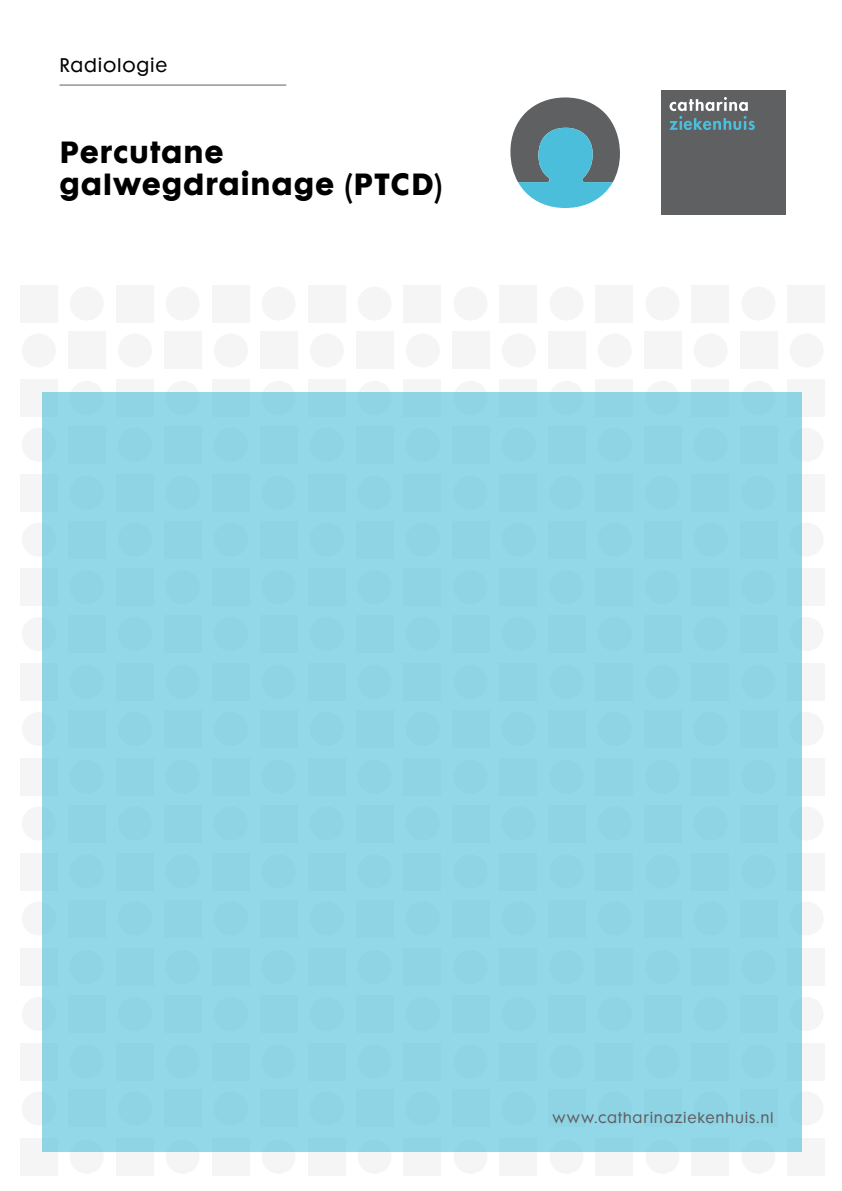
<style>
.page{position:relative;width:842px;height:1191px;background:#fff}
.page>*{position:absolute;margin:0;border:0;box-sizing:border-box;transform-origin:0 0}
.t1{font:700 28px/32px "Cg Futura Maxi";letter-spacing:.035em;color:#000}
.t2{font:18px "Cg Futura Maxi";letter-spacing:.045em;color:#000}
.t3{font:14px "Cg Futura Maxi";letter-spacing:.055em;color:#5f6062}
</style>
<div class="page">
<div style="left:70px;top:287px;width:34px;height:33px;background:#f5f5f6;border-radius:50%"></div>
<div style="left:116px;top:285px;width:37px;height:37px;background:#f5f5f6"></div>
<div style="left:166px;top:287px;width:34px;height:33px;background:#f5f5f6;border-radius:50%"></div>
<div style="left:212px;top:285px;width:37px;height:37px;background:#f5f5f6"></div>
<div style="left:262px;top:287px;width:34px;height:33px;background:#f5f5f6;border-radius:50%"></div>
<div style="left:308px;top:285px;width:37px;height:37px;background:#f5f5f6"></div>
<div style="left:358px;top:287px;width:33px;height:33px;background:#f5f5f6;border-radius:50%"></div>
<div style="left:404px;top:285px;width:37px;height:37px;background:#f5f5f6"></div>
<div style="left:454px;top:287px;width:33px;height:33px;background:#f5f5f6;border-radius:50%"></div>
<div style="left:500px;top:285px;width:37px;height:37px;background:#f5f5f6"></div>
<div style="left:549px;top:287px;width:34px;height:33px;background:#f5f5f6;border-radius:50%"></div>
<div style="left:596px;top:285px;width:37px;height:37px;background:#f5f5f6"></div>
<div style="left:645px;top:287px;width:34px;height:33px;background:#f5f5f6;border-radius:50%"></div>
<div style="left:692px;top:285px;width:37px;height:37px;background:#f5f5f6"></div>
<div style="left:741px;top:287px;width:34px;height:33px;background:#f5f5f6;border-radius:50%"></div>
<div style="left:788px;top:285px;width:37px;height:37px;background:#f5f5f6"></div>
<div style="left:20px;top:285px;width:37px;height:37px;background:#f5f5f6"></div>
<div style="left:118px;top:333px;width:34px;height:34px;background:#f5f5f6;border-radius:50%"></div>
<div style="left:164px;top:332px;width:38px;height:37px;background:#f5f5f6"></div>
<div style="left:214px;top:333px;width:34px;height:34px;background:#f5f5f6;border-radius:50%"></div>
<div style="left:260px;top:332px;width:37px;height:37px;background:#f5f5f6"></div>
<div style="left:310px;top:333px;width:34px;height:34px;background:#f5f5f6;border-radius:50%"></div>
<div style="left:356px;top:332px;width:37px;height:37px;background:#f5f5f6"></div>
<div style="left:406px;top:333px;width:34px;height:34px;background:#f5f5f6;border-radius:50%"></div>
<div style="left:452px;top:332px;width:37px;height:37px;background:#f5f5f6"></div>
<div style="left:502px;top:333px;width:34px;height:34px;background:#f5f5f6;border-radius:50%"></div>
<div style="left:548px;top:332px;width:37px;height:37px;background:#f5f5f6"></div>
<div style="left:598px;top:333px;width:34px;height:34px;background:#f5f5f6;border-radius:50%"></div>
<div style="left:644px;top:332px;width:37px;height:37px;background:#f5f5f6"></div>
<div style="left:694px;top:333px;width:34px;height:34px;background:#f5f5f6;border-radius:50%"></div>
<div style="left:740px;top:332px;width:37px;height:37px;background:#f5f5f6"></div>
<div style="left:790px;top:333px;width:34px;height:34px;background:#f5f5f6;border-radius:50%"></div>
<div style="left:22px;top:333px;width:34px;height:34px;background:#f5f5f6;border-radius:50%"></div>
<div style="left:68px;top:332px;width:37px;height:37px;background:#f5f5f6"></div>
<div style="left:70px;top:381px;width:34px;height:34px;background:#f5f5f6;border-radius:50%"></div>
<div style="left:116px;top:379px;width:37px;height:37px;background:#f5f5f6"></div>
<div style="left:166px;top:381px;width:34px;height:34px;background:#f5f5f6;border-radius:50%"></div>
<div style="left:212px;top:379px;width:37px;height:37px;background:#f5f5f6"></div>
<div style="left:262px;top:381px;width:34px;height:34px;background:#f5f5f6;border-radius:50%"></div>
<div style="left:308px;top:379px;width:37px;height:37px;background:#f5f5f6"></div>
<div style="left:358px;top:381px;width:33px;height:34px;background:#f5f5f6;border-radius:50%"></div>
<div style="left:404px;top:379px;width:37px;height:37px;background:#f5f5f6"></div>
<div style="left:454px;top:381px;width:33px;height:34px;background:#f5f5f6;border-radius:50%"></div>
<div style="left:500px;top:379px;width:37px;height:37px;background:#f5f5f6"></div>
<div style="left:549px;top:381px;width:34px;height:34px;background:#f5f5f6;border-radius:50%"></div>
<div style="left:596px;top:379px;width:37px;height:37px;background:#f5f5f6"></div>
<div style="left:645px;top:381px;width:34px;height:34px;background:#f5f5f6;border-radius:50%"></div>
<div style="left:692px;top:379px;width:37px;height:37px;background:#f5f5f6"></div>
<div style="left:741px;top:381px;width:34px;height:34px;background:#f5f5f6;border-radius:50%"></div>
<div style="left:788px;top:379px;width:37px;height:37px;background:#f5f5f6"></div>
<div style="left:20px;top:379px;width:37px;height:37px;background:#f5f5f6"></div>
<div style="left:790px;top:428px;width:34px;height:34px;background:#f5f5f6;border-radius:50%"></div>
<div style="left:22px;top:428px;width:34px;height:34px;background:#f5f5f6;border-radius:50%"></div>
<div style="left:788px;top:474px;width:37px;height:37px;background:#f5f5f6"></div>
<div style="left:20px;top:474px;width:37px;height:37px;background:#f5f5f6"></div>
<div style="left:790px;top:523px;width:34px;height:33px;background:#f5f5f6;border-radius:50%"></div>
<div style="left:22px;top:523px;width:34px;height:33px;background:#f5f5f6;border-radius:50%"></div>
<div style="left:788px;top:568px;width:37px;height:38px;background:#f5f5f6"></div>
<div style="left:20px;top:568px;width:37px;height:38px;background:#f5f5f6"></div>
<div style="left:790px;top:617px;width:34px;height:34px;background:#f5f5f6;border-radius:50%"></div>
<div style="left:22px;top:617px;width:34px;height:34px;background:#f5f5f6;border-radius:50%"></div>
<div style="left:788px;top:663px;width:37px;height:37px;background:#f5f5f6"></div>
<div style="left:20px;top:663px;width:37px;height:37px;background:#f5f5f6"></div>
<div style="left:790px;top:712px;width:34px;height:34px;background:#f5f5f6;border-radius:50%"></div>
<div style="left:22px;top:712px;width:34px;height:34px;background:#f5f5f6;border-radius:50%"></div>
<div style="left:788px;top:758px;width:37px;height:37px;background:#f5f5f6"></div>
<div style="left:20px;top:758px;width:37px;height:37px;background:#f5f5f6"></div>
<div style="left:790px;top:806px;width:34px;height:34px;background:#f5f5f6;border-radius:50%"></div>
<div style="left:22px;top:806px;width:34px;height:34px;background:#f5f5f6;border-radius:50%"></div>
<div style="left:788px;top:853px;width:37px;height:37px;background:#f5f5f6"></div>
<div style="left:20px;top:853px;width:37px;height:37px;background:#f5f5f6"></div>
<div style="left:790px;top:901px;width:34px;height:34px;background:#f5f5f6;border-radius:50%"></div>
<div style="left:22px;top:901px;width:34px;height:34px;background:#f5f5f6;border-radius:50%"></div>
<div style="left:788px;top:948px;width:37px;height:37px;background:#f5f5f6"></div>
<div style="left:20px;top:948px;width:37px;height:37px;background:#f5f5f6"></div>
<div style="left:790px;top:997px;width:34px;height:34px;background:#f5f5f6;border-radius:50%"></div>
<div style="left:22px;top:997px;width:34px;height:34px;background:#f5f5f6;border-radius:50%"></div>
<div style="left:788px;top:1043px;width:37px;height:37px;background:#f5f5f6"></div>
<div style="left:20px;top:1043px;width:37px;height:37px;background:#f5f5f6"></div>
<div style="left:790px;top:1091px;width:34px;height:34px;background:#f5f5f6;border-radius:50%"></div>
<div style="left:22px;top:1091px;width:34px;height:34px;background:#f5f5f6;border-radius:50%"></div>
<div style="left:70px;top:1139px;width:34px;height:34px;background:#f5f5f6;border-radius:50%"></div>
<div style="left:116px;top:1138px;width:37px;height:37px;background:#f5f5f6"></div>
<div style="left:166px;top:1139px;width:34px;height:34px;background:#f5f5f6;border-radius:50%"></div>
<div style="left:212px;top:1138px;width:37px;height:37px;background:#f5f5f6"></div>
<div style="left:262px;top:1139px;width:34px;height:34px;background:#f5f5f6;border-radius:50%"></div>
<div style="left:308px;top:1138px;width:37px;height:37px;background:#f5f5f6"></div>
<div style="left:358px;top:1139px;width:33px;height:34px;background:#f5f5f6;border-radius:50%"></div>
<div style="left:404px;top:1138px;width:37px;height:37px;background:#f5f5f6"></div>
<div style="left:454px;top:1139px;width:33px;height:34px;background:#f5f5f6;border-radius:50%"></div>
<div style="left:500px;top:1138px;width:37px;height:37px;background:#f5f5f6"></div>
<div style="left:549px;top:1139px;width:34px;height:34px;background:#f5f5f6;border-radius:50%"></div>
<div style="left:596px;top:1138px;width:37px;height:37px;background:#f5f5f6"></div>
<div style="left:645px;top:1139px;width:34px;height:34px;background:#f5f5f6;border-radius:50%"></div>
<div style="left:692px;top:1138px;width:37px;height:37px;background:#f5f5f6"></div>
<div style="left:741px;top:1139px;width:34px;height:34px;background:#f5f5f6;border-radius:50%"></div>
<div style="left:788px;top:1138px;width:37px;height:37px;background:#f5f5f6"></div>
<div style="left:20px;top:1138px;width:37px;height:37px;background:#f5f5f6"></div>
<div style="left:43px;top:392px;width:759px;height:760px;background:#8fd4e5"></div>
<hr style="left:60px;top:85px;width:226px;height:1px;background:#5f6062">
<svg style="left:510px;top:97px;width:110px;height:111px"></svg>
<div style="left:661px;top:90px;width:124px;height:125px;background:#5f6062"></div>
<svg style="left:669px;top:97px;width:86px;height:33px"></svg>
<p class="t2" style="left:60px;top:54px;width:109px">Radiologie</p>
<p class="t1" style="left:60px;top:137px;width:384px">Percutane galwegdrainage (PTCD)</p>
<p class="t3" style="left:552px;top:1109px;width:223px">www.catharinaziekenhuis.nl</p>
</div>
